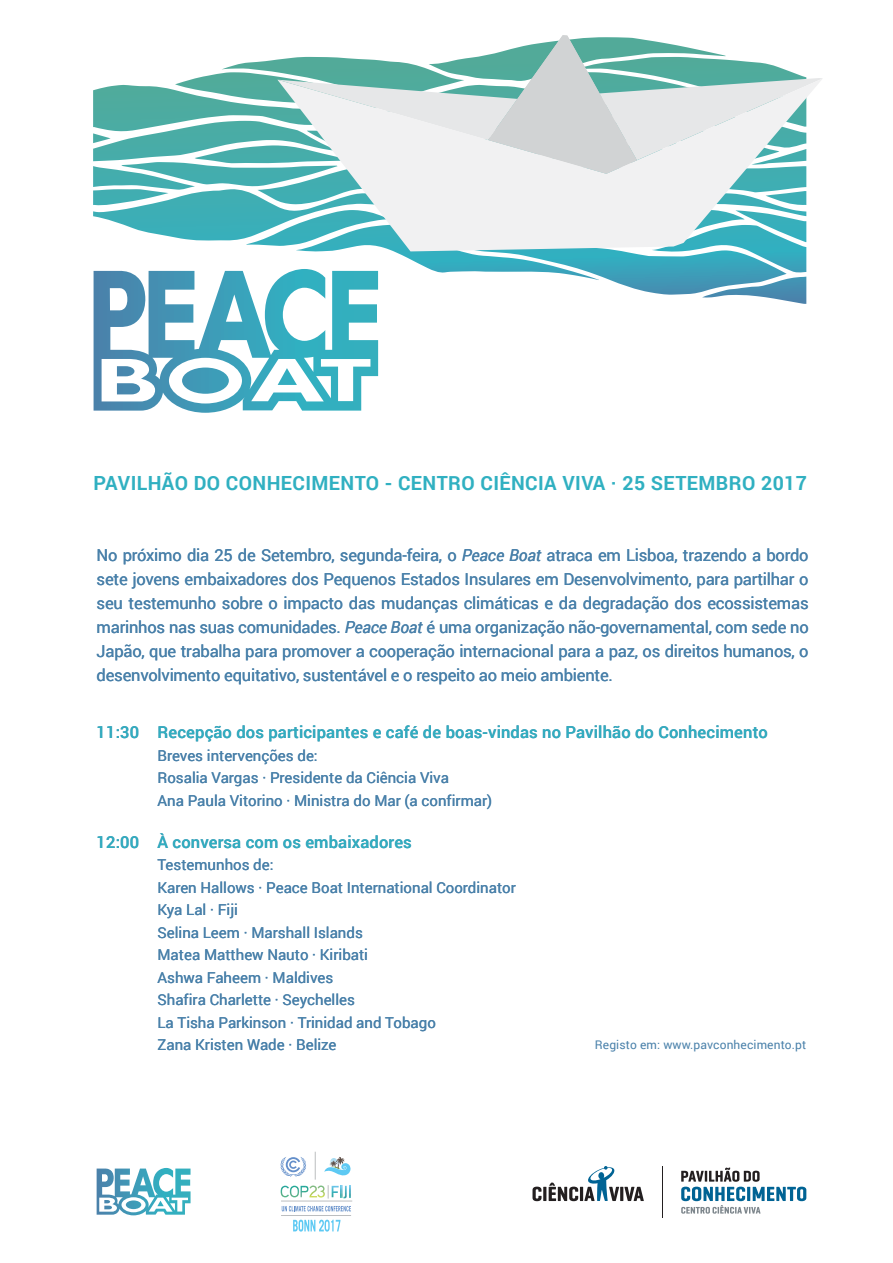
<style>
.page{position:relative;width:893px;height:1263px;background:#fff}
.page>*{position:absolute;margin:0;border:0;box-sizing:border-box;transform-origin:0 0}
.t1{font:700 19.5px "Roboto";letter-spacing:.02em;color:#30b0c1}
.t2{font:16.5px/24px "Roboto";letter-spacing:-.01em;color:#4a81aa;text-align:justify}
.t3{font:500 16.5px "Roboto";letter-spacing:.01em;color:#30b0c1}
.t4{font:15px/22.5px "Roboto";color:#4a81aa}
.t5{font:12px "Roboto";letter-spacing:.01em;color:#4a81aa}
.s1{font-style:italic}
</style>
<div class="page">
<svg style="left:93px;top:35px;width:729px;height:378px"></svg>
<svg style="left:97px;top:1168px;width:94px;height:47px"></svg>
<svg style="left:532px;top:1186px;width:9px;height:15px"></svg>
<hr style="left:543px;top:1187px;width:3px;height:14px;background:#231f20">
<hr style="left:580px;top:1187px;width:3px;height:14px;background:#231f20">
<svg style="left:549px;top:1182px;width:29px;height:19px"></svg>
<svg style="left:584px;top:1166px;width:60px;height:35px"></svg>
<hr style="left:662px;top:1166px;width:1px;height:51px;background:#231f20">
<svg style="left:681px;top:1167px;width:125px;height:47px"></svg>
<svg style="left:281px;top:1157px;width:25px;height:20px"></svg>
<hr style="left:281px;top:1215px;width:70px;height:1px;background:#bcbec0">
<hr style="left:281px;top:1201px;width:71px;height:1px;background:#bcbec0">
<svg style="left:293px;top:1220px;width:47px;height:11px"></svg>
<svg style="left:282px;top:1206px;width:69px;height:5px"></svg>
<svg style="left:281px;top:1185px;width:70px;height:13px"></svg>
<svg style="left:315px;top:1152px;width:1px;height:27px"></svg>
<svg style="left:324px;top:1157px;width:27px;height:19px"></svg>
<p class="t1" style="left:94px;top:470px;width:715px">PAVILHÃO DO CONHECIMENTO - CENTRO CIÊNCIA VIVA · 25 SETEMBRO 2017</p>
<p class="t2" style="left:97px;top:543px;width:714px">No próximo dia 25 de Setembro, segunda-feira, o <span class="s1">Peace Boat</span> atraca em Lisboa, trazendo a bordo sete jovens embaixadores dos Pequenos Estados Insulares em Desenvolvimento, para partilhar o seu testemunho sobre o impacto das mudanças climáticas e da degradação dos ecossistemas marinhos nas suas comunidades. <span class="s1">Peace Boat</span> é uma organização não-governamental, com sede no Japão, que trabalha para promover a cooperação internacional para a paz, os direitos humanos, o desenvolvimento equitativo, sustentável e o respeito ao meio ambiente.</p>
<p class="t3" style="left:97px;top:721px;width:673px">11:30 Recepção dos participantes e café de boas-vindas no Pavilhão do Conhecimento</p>
<p class="t4" style="left:157px;top:744px;width:336px">Breves intervenções de:<br>Rosalia Vargas · Presidente da Ciência Viva<br>Ana Paula Vitorino · Ministra do Mar (a confirmar)</p>
<p class="t3" style="left:97px;top:831px;width:317px">12:00 À conversa com os embaixadores</p>
<p class="t4" style="left:157px;top:853px;width:360px">Testemunhos de:<br>Karen Hallows · Peace Boat International Coordinator<br>Kya Lal · Fiji<br>Selina Leem · Marshall Islands<br>Matea Matthew Nauto · Kiribati<br>Ashwa Faheem · Maldives<br>Shafira Charlette · Seychelles<br>La Tisha Parkinson · Trinidad and Tobago<br>Zana Kristen Wade · Belize</p>
<p class="t5" style="left:595px;top:1036px;width:213px">Registo em: www.pavconhecimento.pt</p>
</div>
